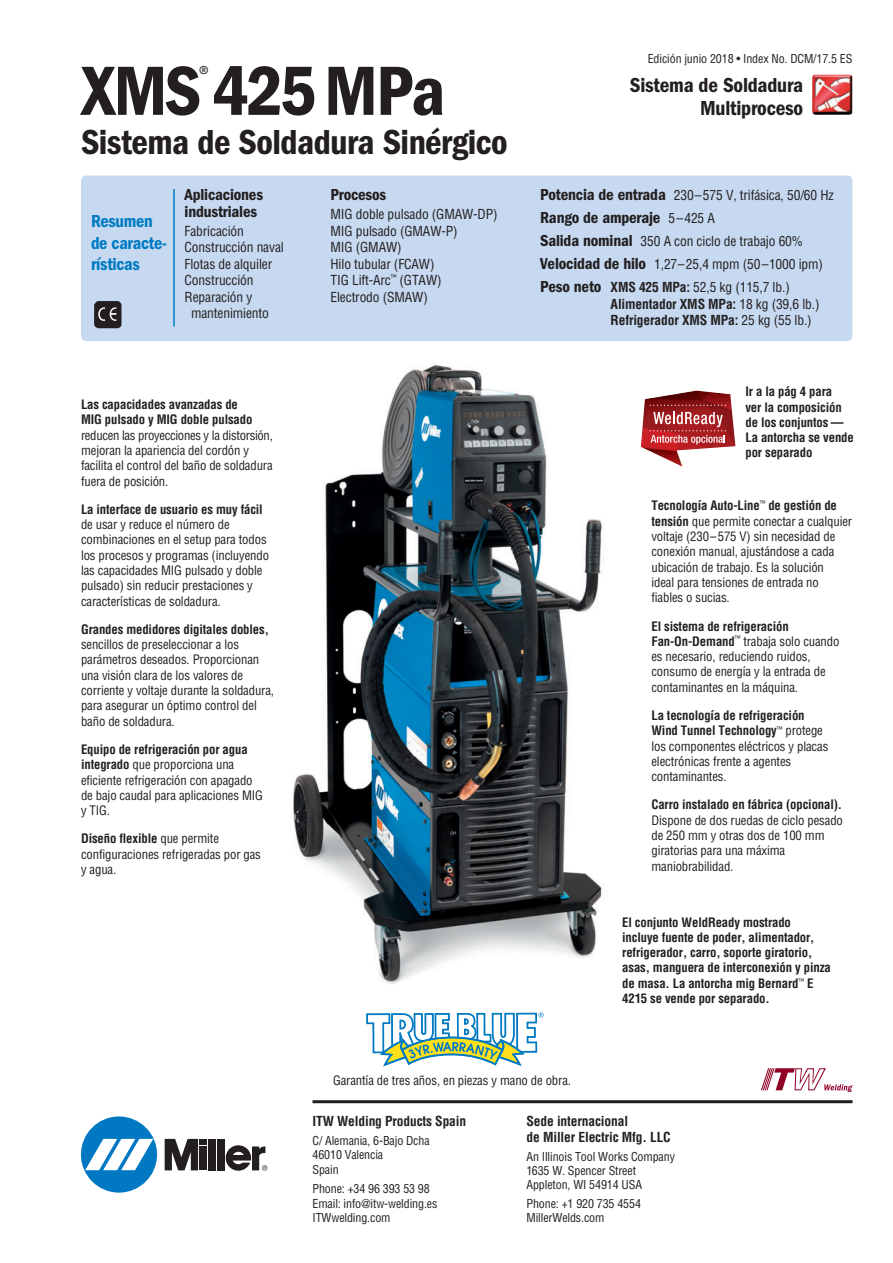
<style>
.page{position:relative;width:893px;height:1263px;background:#fff}
.page>*{position:absolute;margin:0;border:0;box-sizing:border-box;transform-origin:0 0}
.t1{font:72px "ITC Franklin Gothic Std Dm Cd";letter-spacing:-.025em;color:#231f20}
.t2{font:36px "ITC Franklin Gothic Std Dm Cd";letter-spacing:-.015em;color:#231f20}
.t3{font:21px/22.5px "ITC Franklin Gothic Std Dm Cd";letter-spacing:-.01em;color:#231f20;text-align:right}
.t4{font:condensed 21px "ITC Franklin Gothic Std";color:#231f20}
.t5{font:18px/21.6px "ITC Franklin Gothic Std Dm Cd";letter-spacing:-.015em;color:#007bc3}
.t6{font:16.5px/16.5px "ITC Franklin Gothic Std Dm Cd";letter-spacing:-.01em;color:#231f20}
.t7{font:condensed 13.5px/16.5px "Helvetica";letter-spacing:-.01em;color:#231f20}
.t8{font:700 condensed 13.5px/16.5px "Helvetica";letter-spacing:-.01em;color:#231f20}
.t9{font:condensed 12.75px/15.3px "Helvetica";letter-spacing:-.01em;color:#231f20}
.t10{font:700 condensed 12.75px/15.3px "Helvetica";letter-spacing:-.01em;color:#231f20}
.t11{font:condensed 12px/14.7px "Helvetica";letter-spacing:-.01em;color:#231f20}
.s1{font-weight:700}
.s2{font-family:"ITC Franklin Gothic Std Dm Cd";font-stretch:normal;font-size:16.5px}
.s3{font-family:"Helvetica";font-stretch:condensed;font-size:13.5px}
.s4{font-weight:400}
</style>
<div class="page">
<img style="left:293px;top:364px;width:348px;height:620px">
<svg style="left:366px;top:1012px;width:178px;height:55px"></svg>
<div style="left:81px;top:176px;width:771px;height:165px;background:#c6d9f0;border-radius:5px"></div>
<hr style="left:173px;top:189px;width:2px;height:137px;background:#007bc3">
<div style="left:94px;top:301px;width:28px;height:27px;background:#231f20;border-radius:4px"></div>
<div style="left:94px;top:301px;width:26px;height:26px;border:1px solid #231f20;border-radius:4px"></div>
<svg style="left:94px;top:301px;width:26px;height:25px"></svg>
<img style="left:812px;top:74px;width:40px;height:41px">
<img style="left:641px;top:390px;width:94px;height:77px">
<svg style="left:650px;top:405px;width:76px;height:1px"></svg>
<svg style="left:650px;top:412px;width:76px;height:32px;background:#be5557"></svg>
<svg style="left:761px;top:1068px;width:92px;height:24px"></svg>
<div style="left:81px;top:1116px;width:76px;height:76px;background:#0079c2;border-radius:50%"></div>
<svg style="left:85px;top:1139px;width:68px;height:31px"></svg>
<div style="left:209px;top:1139px;width:7px;height:31px;background:#231f20"></div>
<div style="left:218px;top:1139px;width:7px;height:31px;background:#231f20"></div>
<svg style="left:165px;top:1139px;width:42px;height:31px"></svg>
<svg style="left:226px;top:1145px;width:41px;height:26px"></svg>
<hr style="left:312px;top:1100px;width:540px;height:3px;background:#231f20">
<h1 class="t1" style="left:81px;top:67px;width:366px">XMS 425MPa</h1>
<h3 class="t4" style="left:198px;top:61px;width:12px">®</h3>
<h2 class="t2" style="left:81px;top:130px;width:428px">Sistema de Soldadura Sinérgico</h2>
<h3 class="t5" style="left:91px;top:212px;width:78px">Resumen de caracte - rísticas</h3>
<p class="t6" style="left:185px;top:188px;width:80px">Aplicaciones industriales</p>
<p class="t7" style="left:185px;top:223px;width:61px">Fabricación</p>
<p class="t7" style="left:185px;top:240px;width:101px">Construcción naval</p>
<p class="t7" style="left:185px;top:256px;width:89px">Flotas de alquiler</p>
<p class="t7" style="left:185px;top:273px;width:70px">Construcción</p>
<p class="t7" style="left:185px;top:289px;width:69px">Reparación y</p>
<p class="t7" style="left:191px;top:306px;width:79px">mantenimiento</p>
<p class="t10" style="left:81px;top:398px;width:173px">Las capacidades avanzadas de<br>MIG pulsado y MIG doble pulsado</p>
<p class="t9" style="left:81px;top:428px;width:193px">reducen las proyecciones y la distorsión, mejoran la apariencia del cordón y facilita el control del baño de soldadura fuera de posición.</p>
<p class="t10" style="left:81px;top:502px;width:183px">La interface de usuario es muy fácil</p>
<p class="t9" style="left:81px;top:518px;width:190px">de usar y reduce el número de combinaciones en el setup para todos los procesos y programas (incluyendo las capacidades MIG pulsado y doble pulsado) sin reducir prestaciones y características de soldadura.</p>
<p class="t10" style="left:81px;top:623px;width:189px">Grandes medidores digitales dobles,</p>
<p class="t9" style="left:81px;top:638px;width:195px">sencillos de preseleccionar a los parámetros deseados. Proporcionan una visión clara de los valores de corriente y voltaje durante la soldadura, para asegurar un óptimo control del baño de soldadura.</p>
<p class="t9" style="left:81px;top:743px;width:184px"><span class="s1">Equipo de refrigeración por agua integrado</span> que proporciona una eficiente refrigeración con apagado de bajo caudal para aplicaciones MIG y TIG.</p>
<p class="t9" style="left:81px;top:832px;width:181px"><span class="s1">Diseño flexible</span> que permite configuraciones refrigeradas por gas y agua.</p>
<p class="t6" style="left:330px;top:188px;width:57px">Procesos</p>
<p class="t7" style="left:330px;top:207px;width:169px">MIG doble pulsado (GMAW-DP)<br>MIG pulsado (GMAW-P)<br>MIG (GMAW)<br>Hilo tubular (FCAW)<br>TIG Lift-Arc<sup>™</sup> (GTAW)<br>Electrodo (SMAW)</p>
<p class="t11" style="left:648px;top:52px;width:206px">Edición junio 2018 • Index No. DCM/17.5 ES</p>
<h3 class="t3" style="left:630px;top:76px;width:175px">Sistema de Soldadura<br>Multiproceso</h3>
<p class="t7" style="left:540px;top:188px;width:295px"><span class="s2">Potencia de entrada</span> 230–575 V, trifásica, 50/60 Hz</p>
<p class="t6" style="left:540px;top:211px;width:176px">Rango de amperaje <span class="s3">5–425 A</span></p>
<p class="t7" style="left:540px;top:231px;width:284px;line-height:23px"><span class="s2">Salida nominal</span> 350 A con ciclo de trabajo 60%<br><span class="s2">Velocidad de hilo</span> 1,27–25,4 mpm (50–1000 ipm)<br><span class="s2">Peso neto</span> <span class="s1">XMS 425 MPa:</span> 52,5 kg (115,7 lb.)</p>
<p class="t8" style="left:611px;top:297px;width:210px">Alimentador XMS MPa: <span class="s4">18 kg (39,6 lb.)<br></span>Refrigerador XMS MPa: <span class="s4">25 kg (55 lb.)</span></p>
<p class="t10" style="left:745px;top:385px;width:110px">Ir a la pág 4 para<br>ver la composición de los conjuntos —<br>La antorcha se vende por separado</p>
<p class="t9" style="left:651px;top:499px;width:202px"><span class="s1">Tecnología Auto-Line</span><sup>™</sup> <span class="s1">de gestión de tensión</span> que permite conectar a cualquier voltaje (230–575 V) sin necesidad de conexión manual, ajustándose a cada ubicación de trabajo. Es la solución<br>ideal para tensiones de entrada no fiables o sucias.</p>
<p class="t9" style="left:651px;top:619px;width:190px"><span class="s1">El sistema de refrigeración<br>Fan-On-Demand</span><sup>™</sup> trabaja solo cuando es necesario, reduciendo ruidos, consumo de energía y la entrada de contaminantes en la máquina.</p>
<p class="t9" style="left:651px;top:709px;width:178px"><span class="s1">La tecnología de refrigeración<br>Wind Tunnel Technology</span><sup>™</sup> protege los componentes eléctricos y placas electrónicas frente a agentes contaminantes.</p>
<p class="t10" style="left:651px;top:798px;width:192px">Carro instalado en fábrica (opcional).</p>
<p class="t9" style="left:651px;top:813px;width:193px">Dispone de dos ruedas de ciclo pesado de 250 mm y otras dos de 100 mm giratorias para una máxima maniobrabilidad.</p>
<p class="t10" style="left:622px;top:915px;width:210px">El conjunto WeldReady mostrado incluye fuente de poder, alimentador, refrigerador, carro, soporte giratorio, asas, manguera de interconexión y pinza de masa. La antorcha mig Bernard<sup>™</sup> E 4215 se vende por separado.</p>
<p class="t9" style="left:333px;top:1074px;width:239px">Garantía de tres años, en piezas y mano de obra.</p>
<p class="t8" style="left:312px;top:1114px;width:155px">ITW Welding Products Spain</p>
<p class="t11" style="left:312px;top:1134px;width:119px">C/ Alemania, 6-Bajo Dcha<br>46010 Valencia<br>Spain</p>
<p class="t11" style="left:312px;top:1182px;width:126px">Phone: +34 96 393 53 98<br>Email: info@itw-welding.es<br>ITWwelding.com</p>
<p class="t8" style="left:526px;top:1114px;width:146px">Sede internacional<br>de Miller Electric Mfg. LLC</p>
<p class="t11" style="left:526px;top:1150px;width:150px">An Illinois Tool Works Company<br>1635 W. Spencer Street<br>Appleton, WI 54914 USA</p>
<p class="t11" style="left:526px;top:1197px;width:116px">Phone: +1 920 735 4554<br>MillerWelds.com</p>
</div>
